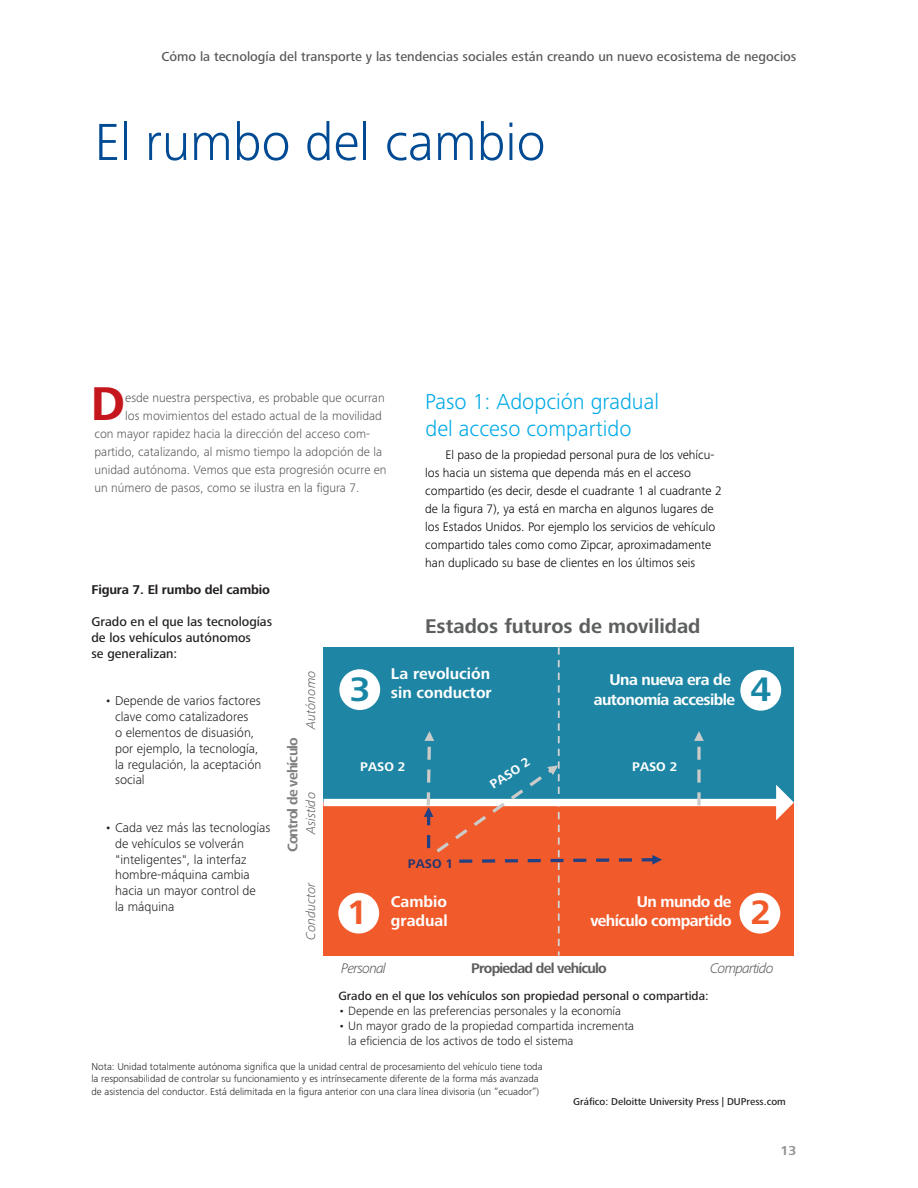
<style>
.page{position:relative;width:918px;height:1188px;background:#fff}
.page>*{position:absolute;margin:0;border:0;box-sizing:border-box;transform-origin:0 0}
.t1{font:300 54px "Frutiger Next Pro";color:#004a94}
.t2{font:700 49.05px "Frutiger Next Pro";color:#c4161c}
.t3{font:700 35.25px "Frutiger Next Pro";color:#1886a5}
.t4{font:700 35.25px "Frutiger Next Pro";color:#f15b2b}
.t5{font:300 22.5px/27px "Frutiger Next Pro";color:#00aae7}
.t6{font:700 20.55px "Frutiger Next Pro";color:#5d5e5e}
.t7{font:700 16.2px/19.4px "Frutiger Next Pro";letter-spacing:-.035em;color:#fff;text-align:right}
.t8{font:700 16.2px/19.4px "Frutiger Next Pro";color:#fff}
.t9{font:700 14.55px "Frutiger Next Pro";letter-spacing:-.055em;color:#5d5e5e}
.t10{font:italic 300 14.55px "Frutiger Next Pro";letter-spacing:-.055em;color:#5d5e5e}
.t11{font:700 14.55px "Frutiger Next Pro";letter-spacing:-.055em;color:#818080}
.t12{font:500 13.5px "Frutiger Next Pro";color:#58595b}
.t13{font:700 13.5px "Frutiger Next Pro";color:#939598}
.t14{font:300 13.2px/15.9px "Frutiger Next Pro";color:#231f20}
.t15{font:500 13.2px/15.9px "Frutiger Next Pro";color:#231f20}
.t16{font:italic 300 13.2px "Frutiger Next Pro";color:#5d5e5e}
.t17{font:700 13.2px "Frutiger Next Pro";letter-spacing:-.01em;color:#231f20}
.t18{font:700 13.05px "Frutiger Next Pro";color:#fff}
.t19{font:700 13.05px "Frutiger Next Pro";color:#26346f}
.t20{font:300 12.75px/18px "Frutiger Next Pro";color:#000}
.t21{font:300 12.75px "Frutiger Next Pro";color:#58595b}
.t22{font:300 12.45px/15px "Frutiger Next Pro";color:#231f20}
.t23{font:500 12.45px "Frutiger Next Pro";color:#231f20}
.t24{font:300 10.2px/12.3px "Frutiger Next Pro";color:#231f20}
.t25{font:500 10.2px "Frutiger Next Pro";color:#231f20}
</style>
<div class="page">
<div style="left:324px;top:789px;width:470px;height:167px;background:#f15b2b"></div>
<div style="left:324px;top:647px;width:470px;height:155px;background:#1e86a4"></div>
<div style="left:338px;top:893px;width:41px;height:41px;background:#fff;border-radius:50%"></div>
<div style="left:740px;top:893px;width:40px;height:41px;background:#fff;border-radius:50%"></div>
<div style="left:339px;top:669px;width:41px;height:41px;background:#fff;border-radius:50%"></div>
<div style="left:740px;top:670px;width:41px;height:41px;background:#fff;border-radius:50%"></div>
<div style="left:324px;top:799px;width:455px;height:7px;background:#fff"></div>
<svg style="left:776px;top:785px;width:18px;height:35px"></svg>
<svg style="left:424px;top:647px;width:238px;height:309px"></svg>
<svg style="left:694px;top:731px;width:10px;height:74px"></svg>
<p class="t12" style="left:162px;top:49px;width:636px">Cómo la tecnología del transporte y las tendencias sociales están creando un nuevo ecosistema de negocios</p>
<h1 class="t1" style="left:94px;top:111px;width:453px">El rumbo del cambio</h1>
<h2 class="t2" style="left:91px;top:376px;width:36px">D</h2>
<p class="t21" style="left:125px;top:391px;width:261px">esde nuestra perspectiva, es probable que ocurran</p>
<p class="t21" style="left:125px;top:409px;width:258px">los movimientos del estado actual de la movilidad</p>
<p class="t21" style="left:94px;top:427px;width:277px">con mayor rapidez hacia la dirección del acceso com-</p>
<p class="t21" style="left:94px;top:445px;width:289px">partido, catalizando, al mismo tiempo la adopción de la</p>
<p class="t21" style="left:94px;top:463px;width:294px">unidad autónoma. Vemos que esta progresión ocurre en</p>
<p class="t21" style="left:94px;top:481px;width:267px">un número de pasos, como se ilustra en la figura 7.</p>
<p class="t17" style="left:92px;top:582px;width:180px">Figura 7. El rumbo del cambio</p>
<h3 class="t5" style="left:425px;top:388px;width:236px">Paso 1: Adopción gradual del acceso compartido</h3>
<p class="t20" style="left:425px;top:445px;width:298px;text-indent:20px">El paso de la propiedad personal pura de los vehícu&shy;los hacia un sistema que dependa más en el acceso compartido (es decir, desde el cuadrante 1 al cuadrante 2 de la figura 7), ya está en marcha en algunos lugares de los Estados Unidos. Por ejemplo los servicios de vehículo compartido tales como como Zipcar, aproximadamente han duplicado su base de clientes en los últimos seis</p>
<p class="t15" style="left:92px;top:614px;width:182px">Grado en el que las tecnologías de los vehículos autónomos<br>se generalizan:</p>
<p class="t14" style="left:115px;top:693px;width:148px;text-indent:-10px">• Depende de varios factores clave como catalizadores<br>o elementos de disuasión, por ejemplo, la tecnología, la regulación, la aceptación social</p>
<p class="t14" style="left:115px;top:820px;width:157px;text-indent:-10px">• Cada vez más las tecnologías de vehículos se volverán "inteligentes", la interfaz hombre-máquina cambia hacia un mayor control de<br>la máquina</p>
<p class="t11" style="left:284px;top:852px;width:117px;rotate:-90deg">Control de vehículo</p>
<p class="t16" style="left:303px;top:729px;width:60px;rotate:-90deg">Autónomo</p>
<p class="t16" style="left:303px;top:834px;width:44px;rotate:-90deg">Asistido</p>
<p class="t16" style="left:303px;top:940px;width:59px;rotate:-90deg">Conductor</p>
<h3 class="t6" style="left:425px;top:615px;width:277px">Estados futuros de movilidad</h3>
<p class="t8" style="left:391px;top:664px;width:102px">La revolución sin conductor</p>
<p class="t7" style="left:594px;top:670px;width:143px">Una nueva era de autonomía accesible</p>
<h3 class="t3" style="left:350px;top:669px;width:22px">3</h3>
<h3 class="t3" style="left:750px;top:669px;width:22px">4</h3>
<p class="t18" style="left:487px;top:779px;width:47px;rotate:-34deg">PASO 2</p>
<p class="t18" style="left:360px;top:759px;width:47px">PASO 2</p>
<p class="t18" style="left:632px;top:759px;width:47px">PASO 2</p>
<p class="t19" style="left:408px;top:856px;width:47px">PASO 1</p>
<p class="t8" style="left:391px;top:892px;width:58px">Cambio gradual</p>
<p class="t7" style="left:590px;top:892px;width:143px">Un mundo de vehículo compartido</p>
<h3 class="t4" style="left:347px;top:893px;width:22px">1</h3>
<h3 class="t4" style="left:750px;top:893px;width:22px">2</h3>
<p class="t10" style="left:341px;top:960px;width:46px">Personal</p>
<p class="t9" style="left:471px;top:960px;width:137px">Propiedad del vehículo</p>
<p class="t10" style="left:710px;top:960px;width:65px">Compartido</p>
<p class="t23" style="left:338px;top:989px;width:372px">Grado en el que los vehículos son propiedad personal o compartida:</p>
<p class="t22" style="left:338px;top:1003px;width:284px">• Depende en las preferencias personales y la economía</p>
<p class="t22" style="left:348px;top:1018px;width:287px;text-indent:-10px">• Un mayor grado de la propiedad compartida incrementa la eficiencia de los activos de todo el sistema</p>
<p class="t24" style="left:92px;top:1061px;width:453px">Nota: Unidad totalmente autónoma significa que la unidad central de procesamiento del vehículo tiene toda la responsabilidad de controlar su funcionamiento y es intrínsecamente diferente de la forma más avanzada de asistencia del conductor. Está delimitada en la figura anterior con una clara línea divisoria (un “ecuador”)</p>
<p class="t25" style="left:573px;top:1096px;width:214px">Gráfico: Deloitte University Press | DUPress.com</p>
<p class="t13" style="left:781px;top:1143px;width:17px">13</p>
</div>
